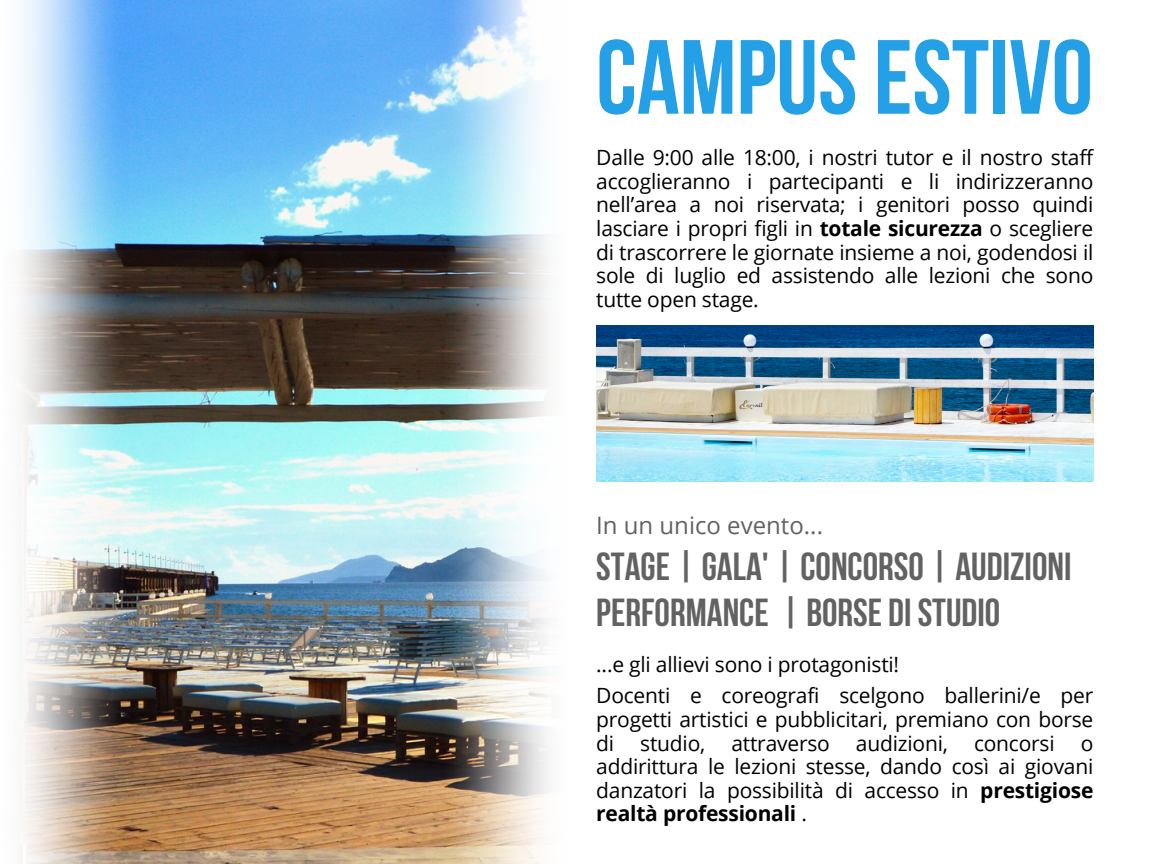
<style>
.page{position:relative;width:1152px;height:864px;background:#fff}
.page>*{position:absolute;margin:0;border:0;box-sizing:border-box;transform-origin:0 0}
.t1{font:700 105.15px "Bebas Neue";color:#23a0e6}
.t2{font:700 39px/45.5px "Bebas Neue";color:#626262}
.t3{font:24px "Open Sans";color:#626262}
.t4{font:21px/23.7px "Open Sans";letter-spacing:-.01em;color:#000;text-align:justify}
.s1{font-weight:700}
</style>
<div class="page">
<img style="left:137px;top:0;width:294px;height:864px">
<img style="left:596px;top:326px;width:498px;height:155px">
<img style="left:431px;top:0;width:117px;height:864px">
<img style="left:20px;top:0;width:117px;height:864px">
<p class="t1" style="left:596px;top:35px;width:498px">CAMPUSESTIVO</p>
<h1 class="t4" style="left:596px;top:145px;width:499px">Dalle 9:00 alle 18:00, i nostri tutor e il nostro staff accoglieranno i partecipanti e li indirizzeranno nell’area a noi riservata; i genitori posso quindi lasciare i propri figli in <span class="s1">totale sicurezza</span> o scegliere di trascorrere le giornate insieme a noi, godendosi il sole di luglio ed assistendo alle lezioni che sono tutte open stage.</h1>
<p class="t3" style="left:596px;top:508px;width:228px">In un unico evento...</p>
<p class="t2" style="left:596px;top:548px;width:477px">STAGE | GALA' | CONCORSO | AUDIZIONI<br>PERFORMANCE | BORSE DI STUDIO</p>
<h2 class="t4" style="left:596px;top:652px;width:304px">...e gli allievi sono i protagonisti!</h2>
<h3 class="t4" style="left:596px;top:683px;width:499px">Docenti e coreografi scelgono ballerini/e per progetti artistici e pubblicitari, premiano con borse di studio, attraverso audizioni, concorsi o addirittura le lezioni stesse, dando così ai giovani danzatori la possibilità di accesso in <span class="s1">prestigiose realtà professionali</span> .</h3>
</div>
